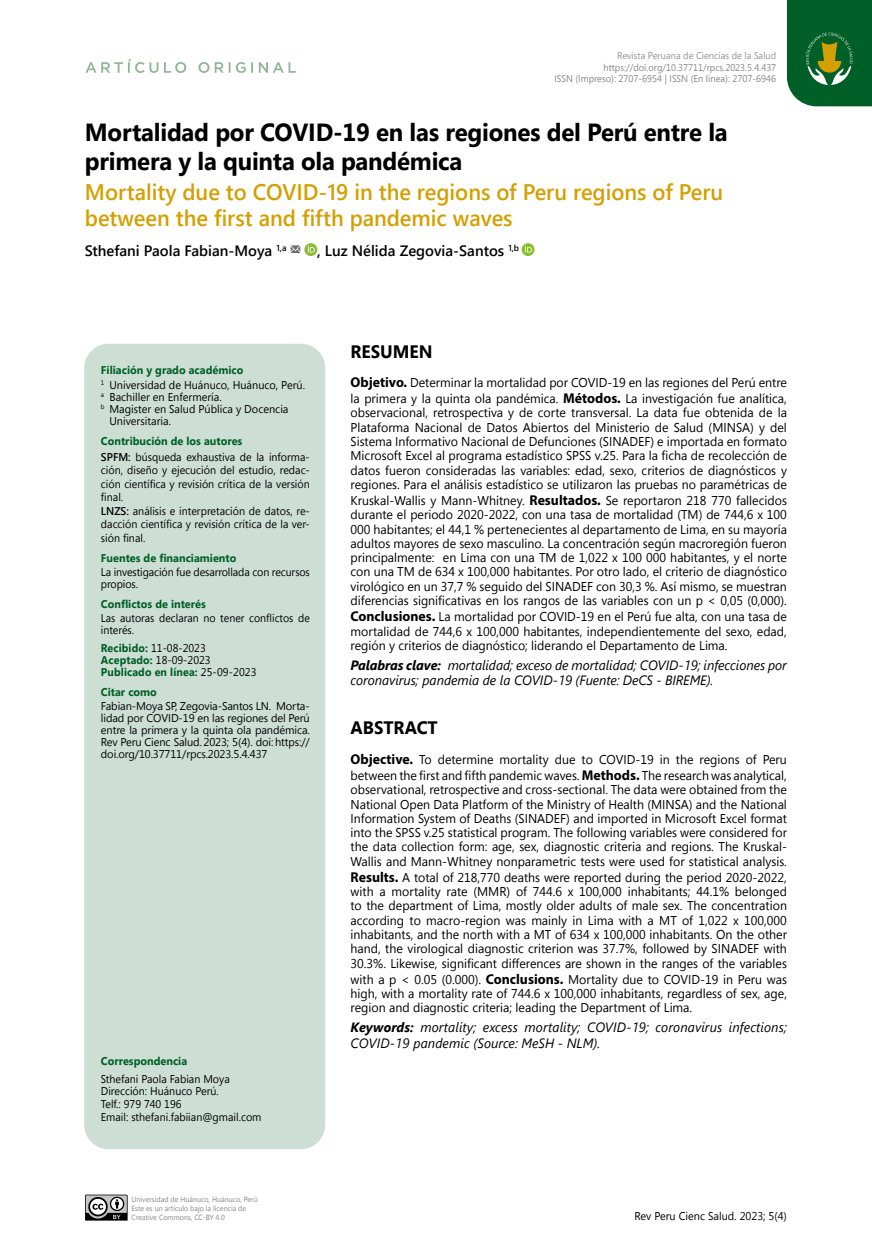
<style>
.page{position:relative;width:872px;height:1255px;background:#fff}
.page>*{position:absolute;margin:0;border:0;box-sizing:border-box;transform-origin:0 0}
.t1{font:700 24.75px/28.5px "Segoe UI";letter-spacing:-.01em;color:#000}
.t2{font:600 22.5px/25.8px "Segoe UI";color:#d49f00}
.t3{font:700 18px "Segoe UI";color:#000}
.t4{font:600 15px "Segoe UI";color:#000}
.t5{font:italic 13.5px/15.6px "Segoe UI";color:#000}
.t6{font:12.75px/14.2px "Segoe UI";color:#000;text-align:justify}
.t7{font:11.25px/13.5px "Segoe UI";color:#000;scale:.95 1}
.t8{font:11.25px/12px "Segoe UI";color:#000}
.t9{font:700 11.25px "Segoe UI";color:#005f27}
.t10{font:700 11.25px/12px "Segoe UI";color:#005f27;scale:.95 1}
.t11{font:11.25px/12px "Segoe UI";color:#000;scale:.94 1}
.t12{font:9.75px/11.2px "Segoe UI";color:#878787;text-align:right;scale:.95 1}
.t13{font:9.75px "Segoe UI";color:#949494;scale:.95 1}
.t14{font:7.5px/9px "Segoe UI";color:#878787;scale:.95 1}
.s1{font-weight:700;color:#005f27}
.s2{font-weight:600}
.s3{font-weight:400;color:#000}
.s4{font-family:"Myriad Pro";font-weight:700;font-size:14.25px}
.s5{font-weight:700}
</style>
<div class="page">
<svg style="left:787px;top:0;width:85px;height:106px"></svg>
<svg style="left:85px;top:1194px;width:42px;height:26px"></svg>
<svg style="left:85px;top:59px;width:211px;height:14px"></svg>
<div style="left:84px;top:344px;width:241px;height:805px;background:#cddfd4;border-radius:24px"></div>
<svg style="left:291px;top:245px;width:9px;height:8px"></svg>
<svg style="left:304px;top:243px;width:13px;height:13px"></svg>
<svg style="left:308px;top:245px;width:7px;height:8px"></svg>
<svg style="left:521px;top:243px;width:13px;height:13px"></svg>
<svg style="left:525px;top:245px;width:7px;height:8px"></svg>
<p class="t13" style="left:617px;top:49px;width:169px">Revista Peruana de Ciencias de la Salud</p>
<p class="t12" style="left:554px;top:61px;width:235px">https://doi.org/10.37711/rpcs.2023.5.4.437<br>ISSN (Impreso): 2707-6954 | ISSN (En línea): 2707-6946</p>
<h1 class="t1" style="left:85px;top:117px;width:644px">Mortalidad por COVID-19 en las regiones del Perú entre la primera y la quinta ola pandémica</h1>
<h2 class="t2" style="left:85px;top:179px;width:640px">Mortality due to COVID-19 in the regions of Peru regions of Peru between the first and fifth pandemic waves</h2>
<p class="t4" style="left:85px;top:239px;width:203px">Sthefani Paola Fabian-Moya <sup>1,a</sup></p>
<p class="t4" style="left:317px;top:239px;width:203px">, Luz Nélida Zegovia-Santos <sup>1,b</sup></p>
<p class="t8" style="left:101px;top:362px;width:206px;line-height:15px"><span class="s1">Filiación y grado académico<br></span><sup>1</sup> Universidad de Huánuco, Huánuco, Perú.</p>
<p class="t8" style="left:101px;top:391px;width:122px"><sup>a</sup> Bachiller en Enfermería.</p>
<p class="t8" style="left:101px;top:403px;width:189px"><sup>b</sup> Magister en Salud Pública y Docencia</p>
<p class="t8" style="left:109px;top:415px;width:63px">Universitaria.</p>
<p class="t7" style="left:101px;top:433px;width:221px;line-height:15.6px"><span class="s1">Contribución de los autores<br></span><span class="s2">SPFM:</span> búsqueda exhaustiva de la informa-</p>
<p class="t7" style="left:101px;top:463px;width:221px">ción, diseño y ejecución del estudio, redac&shy;ción científica y revisión crítica de la versión final.<br><span class="s2">LNZS:</span> análisis e interpretación de datos, re&shy;dacción científica y revisión crítica de la ver&shy;sión final.</p>
<p class="t9" style="left:101px;top:549px;width:137px">Fuentes de financiamiento</p>
<p class="t7" style="left:101px;top:565px;width:221px;line-height:12px">La investigación fue desarrollada con recursos propios.</p>
<p class="t9" style="left:101px;top:595px;width:106px">Conflictos de interés</p>
<p class="t11" style="left:101px;top:611px;width:224px">Las autoras declaran no tener conflictos de interés.</p>
<p class="t10" style="left:101px;top:641px;width:165px">Recibido: <span class="s3">11-08-2023<br></span>Aceptado: <span class="s3">18-09-2023<br></span>Publicado en línea: <span class="s3">25-09-2023</span></p>
<p class="t9" style="left:101px;top:684px;width:57px">Citar como</p>
<p class="t8" style="left:101px;top:699px;width:210px;text-align:justify">Fabian-Moya SP, Zegovia-Santos LN. Morta&shy;lidad por COVID-19 en las regiones del Perú entre la primera y la quinta ola pandémica.<br>Rev Peru Cienc Salud. 2023; 5(4). doi:https:// doi.org/10.37711/rpcs.2023.5.4.437</p>
<p class="t9" style="left:101px;top:1053px;width:88px">Correspondencia</p>
<p class="t7" style="left:101px;top:1071px;width:170px;line-height:12.8px">Sthefani Paola Fabian Moya<br>Dirección: Huánuco Perú.<br>Telf.: 979 740 196<br>Email: sthefani.fabiian@gmail.com</p>
<p class="t14" style="left:132px;top:1194px;width:134px">Universidad de Huánuco, Huánuco, Perú<br>Este es un artículo bajo la licencia de<br>Creative Commons, CC-BY 4.0</p>
<h3 class="t3" style="left:350px;top:338px;width:84px">RESUMEN</h3>
<p class="t6" style="left:350px;top:374px;width:438px;line-height:16.4px"><span class="s4">Objetivo.</span> Determinar la mortalidad por COVID-19 en las regiones del Perú entre la primera y la quinta ola pandémica. <span class="s4">Métodos.</span> La investigación fue analítica,</p>
<p class="t6" style="left:350px;top:405px;width:438px">observacional, retrospectiva y de corte transversal. La data fue obtenida de la Plataforma Nacional de Datos Abiertos del Ministerio de Salud (MINSA) y del Sistema Informativo Nacional de Defunciones (SINADEF) e importada en formato Microsoft Excel al programa estadístico SPSS v.25. Para la ficha de recolección de datos fueron consideradas las variables: edad, sexo, criterios de diagnósticos y regiones. Para el análisis estadístico se utilizaron las pruebas no paramétricas de</p>
<p class="t6" style="left:350px;top:493px;width:438px">Kruskal-Wallis y Mann-Whitney. <span class="s4">Resultados.</span> Se reportaron 218 770 fallecidos durante el periodo 2020-2022, con una tasa de mortalidad (TM) de 744,6 x 100<br>000 habitantes; el 44,1 % pertenecientes al departamento de Lima, en su mayoría adultos mayores de sexo masculino. La concentración según macroregión fueron principalmente: en Lima con una TM de 1,022 x 100 000 habitantes, y el norte con una TM de 634 x 100,000 habitantes. Por otro lado, el criterio de diagnóstico virológico en un 37,7 % seguido del SINADEF con 30,3 %. Así mismo, se muestran diferencias significativas en los rangos de las variables con un p &lt; 0,05 (0,000).</p>
<p class="t6" style="left:350px;top:609px;width:438px"><span class="s4">Conclusiones.</span> La mortalidad por COVID-19 en el Perú fue alta, con una tasa de mortalidad de 744,6 x 100,000 habitantes, independientemente del sexo, edad, región y criterios de diagnóstico; liderando el Departamento de Lima.</p>
<p class="t5" style="left:350px;top:656px;width:438px"><span class="s5">Palabras clave:</span> mortalidad; exceso de mortalidad; COVID-19; infecciones por coronavirus; pandemia de la COVID-19 (Fuente: DeCS - BIREME).</p>
<h3 class="t3" style="left:350px;top:715px;width:89px">ABSTRACT</h3>
<p class="t6" style="left:350px;top:750px;width:438px;line-height:16.4px"><span class="s4">Objective.</span> To determine mortality due to COVID-19 in the regions of Peru between the first and fifth pandemic waves. <span class="s4">Methods.</span> The research was analytical,</p>
<p class="t6" style="left:350px;top:782px;width:438px">observational, retrospective and cross-sectional. The data were obtained from the National Open Data Platform of the Ministry of Health (MINSA) and the National Information System of Deaths (SINADEF) and imported in Microsoft Excel format into the SPSS v.25 statistical program. The following variables were considered for the data collection form: age, sex, diagnostic criteria and regions. The Kruskal-Wallis and Mann-Whitney nonparametric tests were used for statistical analysis.</p>
<p class="t6" style="left:350px;top:869px;width:438px"><span class="s4">Results.</span> A total of 218,770 deaths were reported during the period 2020-2022, with a mortality rate (MMR) of 744.6 x 100,000 inhabitants; 44.1% belonged to the department of Lima, mostly older adults of male sex. The concentration according to macro-region was mainly in Lima with a MT of 1,022 x 100,000 inhabitants, and the north with a MT of 634 x 100,000 inhabitants. On the other hand, the virological diagnostic criterion was 37.7%, followed by SINADEF with 30.3%. Likewise, significant differences are shown in the ranges of the variables</p>
<p class="t6" style="left:350px;top:971px;width:438px">with a p &lt; 0.05 (0.000). <span class="s4">Conclusions.</span> Mortality due to COVID-19 in Peru was high, with a mortality rate of 744.6 x 100,000 inhabitants, regardless of sex, age, region and diagnostic criteria; leading the Department of Lima.</p>
<p class="t5" style="left:350px;top:1018px;width:438px"><span class="s5">Keywords:</span> mortality; excess mortality; COVID-19; coronavirus infections;<br>COVID-19 pandemic (Source: MeSH - NLM).</p>
<p class="t8" style="left:634px;top:1209px;width:154px">Rev Peru Cienc Salud. 2023; 5(4)</p>
</div>
